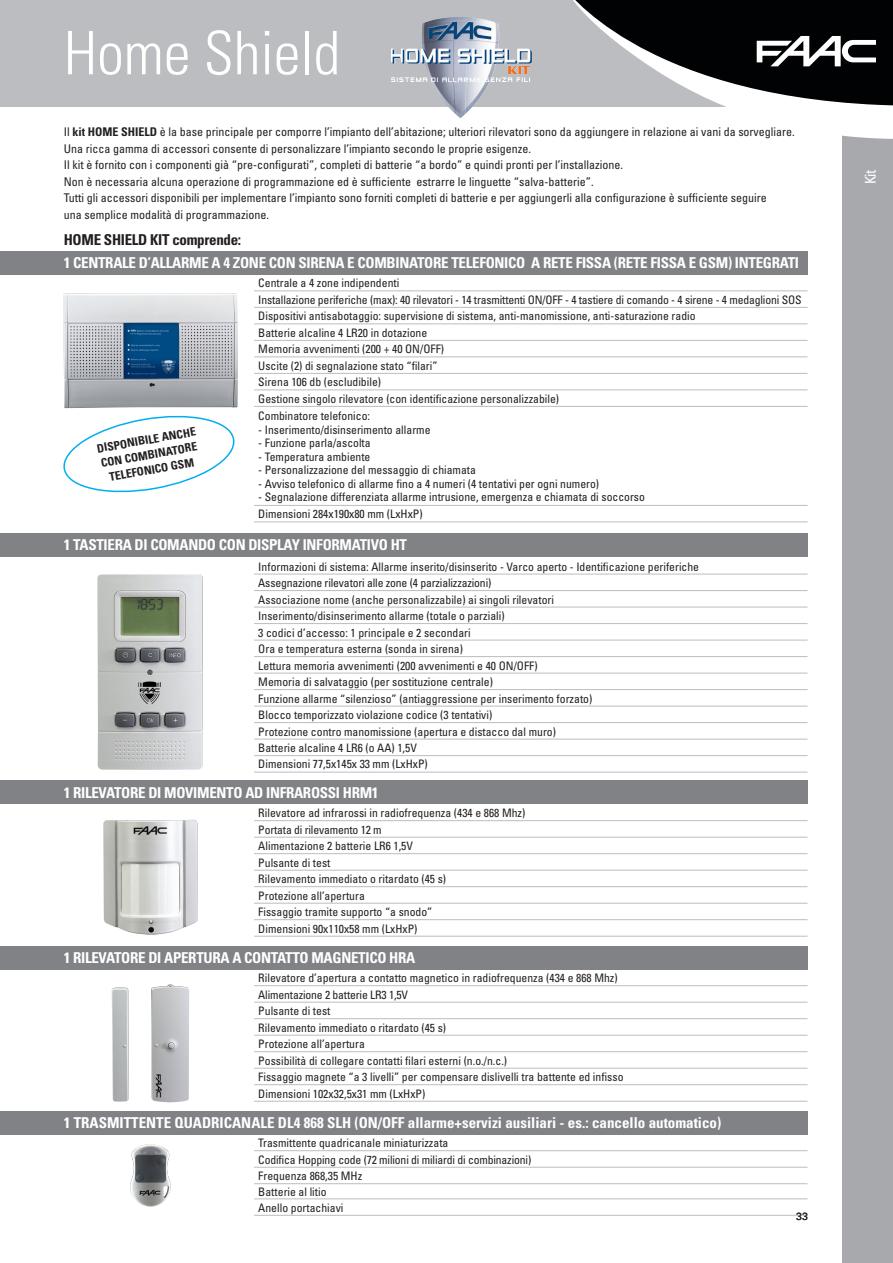
<style>
.page{position:relative;width:893px;height:1263px;background:#fff}
.page>*{position:absolute;margin:0;border:0;box-sizing:border-box;transform-origin:0 0}
.t1{font:300 condensed 60px "Univers LT Std";color:#fff}
.t2{font:700 condensed 15px "Univers LT Std";letter-spacing:-.02em;color:#fff}
.t3{font:700 condensed 15px "Univers LT Std";color:#fff}
.t4{font:700 condensed 15px "Univers LT Std";letter-spacing:-.02em;color:#231f20}
.t5{font:condensed 15px "Univers LT Std";color:#fff}
.t6{font:condensed 12px/16.5px "Univers LT Std";color:#231f20}
.t7{font:700 condensed 12px "Univers LT Std";color:#231f20}
.t8{font:condensed 11.7px/16.5px "Univers LT Std";color:#231f20}
.t9{font:700 condensed 11.7px/15px "Univers LT Std";color:#231f20;text-align:center}
.t10{font:10.5px "Univers LT Std";color:#231f20}
.s1{font-weight:400}
.s2{font-weight:700}
</style>
<div class="page">
<div style="left:842px;top:112px;width:51px;height:1151px;background:#a8a9ad"></div>
<div style="left:0;top:0;width:893px;height:106px;background:#bcbdc0"></div>
<svg style="left:564px;top:106px;width:329px;height:33px"></svg>
<svg style="left:573px;top:0;width:320px;height:106px"></svg>
<img style="left:421px;top:17px;width:34px;height:79px">
<div style="left:0;top:251px;width:808px;height:24px;background:#808285"></div>
<div style="left:0;top:533px;width:808px;height:24px;background:#808285"></div>
<div style="left:0;top:781px;width:808px;height:23px;background:#808285"></div>
<div style="left:0;top:946px;width:808px;height:23px;background:#808285"></div>
<div style="left:0;top:1111px;width:808px;height:23px;background:#808285"></div>
<hr style="left:254px;top:290px;width:553px;height:1px;background:#bcbdc0">
<hr style="left:254px;top:307px;width:553px;height:1px;background:#bcbdc0">
<hr style="left:254px;top:323px;width:553px;height:1px;background:#bcbdc0">
<hr style="left:254px;top:340px;width:553px;height:1px;background:#bcbdc0">
<hr style="left:254px;top:356px;width:553px;height:1px;background:#bcbdc0">
<hr style="left:254px;top:373px;width:553px;height:1px;background:#bcbdc0">
<hr style="left:254px;top:389px;width:553px;height:1px;background:#bcbdc0">
<hr style="left:254px;top:406px;width:553px;height:1px;background:#bcbdc0">
<hr style="left:254px;top:505px;width:553px;height:1px;background:#bcbdc0">
<hr style="left:254px;top:521px;width:553px;height:1px;background:#bcbdc0">
<hr style="left:254px;top:574px;width:553px;height:1px;background:#bcbdc0">
<hr style="left:254px;top:590px;width:553px;height:1px;background:#bcbdc0">
<hr style="left:254px;top:607px;width:553px;height:1px;background:#bcbdc0">
<hr style="left:254px;top:623px;width:553px;height:1px;background:#bcbdc0">
<hr style="left:254px;top:640px;width:553px;height:1px;background:#bcbdc0">
<hr style="left:254px;top:656px;width:553px;height:1px;background:#bcbdc0">
<hr style="left:254px;top:673px;width:553px;height:1px;background:#bcbdc0">
<hr style="left:254px;top:689px;width:553px;height:1px;background:#bcbdc0">
<hr style="left:254px;top:706px;width:553px;height:1px;background:#bcbdc0">
<hr style="left:254px;top:722px;width:553px;height:1px;background:#bcbdc0">
<hr style="left:254px;top:739px;width:553px;height:1px;background:#bcbdc0">
<hr style="left:254px;top:755px;width:553px;height:1px;background:#bcbdc0">
<hr style="left:254px;top:772px;width:553px;height:1px;background:#bcbdc0">
<hr style="left:254px;top:820px;width:553px;height:1px;background:#bcbdc0">
<hr style="left:254px;top:837px;width:553px;height:1px;background:#bcbdc0">
<hr style="left:254px;top:853px;width:553px;height:1px;background:#bcbdc0">
<hr style="left:254px;top:870px;width:553px;height:1px;background:#bcbdc0">
<hr style="left:254px;top:886px;width:553px;height:1px;background:#bcbdc0">
<hr style="left:254px;top:903px;width:553px;height:1px;background:#bcbdc0">
<hr style="left:254px;top:919px;width:553px;height:1px;background:#bcbdc0">
<hr style="left:254px;top:936px;width:553px;height:1px;background:#bcbdc0">
<hr style="left:254px;top:985px;width:553px;height:1px;background:#bcbdc0">
<hr style="left:254px;top:1002px;width:553px;height:1px;background:#bcbdc0">
<hr style="left:254px;top:1018px;width:553px;height:1px;background:#bcbdc0">
<hr style="left:254px;top:1035px;width:553px;height:1px;background:#bcbdc0">
<hr style="left:254px;top:1051px;width:553px;height:1px;background:#bcbdc0">
<hr style="left:254px;top:1068px;width:553px;height:1px;background:#bcbdc0">
<hr style="left:254px;top:1084px;width:553px;height:1px;background:#bcbdc0">
<hr style="left:254px;top:1101px;width:553px;height:1px;background:#bcbdc0">
<hr style="left:254px;top:1150px;width:553px;height:1px;background:#bcbdc0">
<hr style="left:254px;top:1167px;width:553px;height:1px;background:#bcbdc0">
<hr style="left:254px;top:1183px;width:553px;height:1px;background:#bcbdc0">
<hr style="left:254px;top:1198px;width:553px;height:1px;background:#bcbdc0">
<hr style="left:254px;top:1215px;width:553px;height:1px;background:#bcbdc0">
<img style="left:63px;top:293px;width:175px;height:115px">
<img style="left:97px;top:574px;width:106px;height:196px">
<img style="left:103px;top:820px;width:95px;height:115px">
<img style="left:112px;top:984px;width:77px;height:118px">
<img style="left:130px;top:1144px;width:41px;height:63px">
<svg style="left:63px;top:415px;width:172px;height:78px"></svg>
<h1 class="t1" style="left:64px;top:17px;width:278px">Home Shield</h1>
<p class="t7" style="left:64px;top:125px;width:33px"><span class="s1">Il</span> kit HOME</p>
<p class="t7" style="left:121px;top:125px;width:7px">SHIE</p>
<p class="t6" style="left:64px;top:124px;width:733px;text-indent:81px"><span class="s2">LD</span> è la base principale per comporre l’impianto dell’abitazione; ulteriori rilevatori sono da aggiungere in relazione ai vani da sorvegliare.<br>Una ricca gamma di accessori consente di personalizzare l’impianto secondo le proprie esigenze.<br>Il kit è fornito con i componenti già “pre-configurati”, completi di batterie “a bordo” e quindi pronti per l’installazione.<br>Non è necessaria alcuna operazione di programmazione ed è sufficiente estrarre le linguette “salva-batterie”.<br>Tutti gli accessori disponibili per implementare l’impianto sono forniti completi di batterie e per aggiungerli alla configurazione è sufficiente seguire<br>una semplice modalità di programmazione.</p>
<p class="t2" style="left:64px;top:254px;width:27px">1 CENTRA</p>
<p class="t2" style="left:122px;top:254px;width:61px">LE D’ALLARME</p>
<p class="t2" style="left:212px;top:254px;width:31px">A 4 ZONE</p>
<p class="t2" style="left:269px;top:254px;width:39px">CON SIRENA</p>
<p class="t2" style="left:347px;top:254px;width:28px">E COMBINATORE</p>
<p class="t2" style="left:451px;top:254px;width:100px">TELEFONICO A RETE</p>
<p class="t2" style="left:576px;top:254px;width:15px">FISSA</p>
<p class="t2" style="left:614px;top:254px;width:12px">(RETE</p>
<p class="t2" style="left:650px;top:254px;width:15px">FISSA</p>
<p class="t2" style="left:689px;top:254px;width:21px">E GSM</p>
<p class="t2" style="left:728px;top:254px;width:15px">) INTEGRATI</p>
<p class="t4" style="left:64px;top:231px;width:9px">HOMESHIE</p>
<p class="t4" style="left:132px;top:231px;width:111px">LD KIT comprende:</p>
<p class="t9" style="left:147px;top:432px;width:44px;rotate:-10deg">LE AN CHE</p>
<p class="t9" style="left:100px;top:456px;width:43px;rotate:-10deg">CON COMBINATORE<br>TE LEFONI</p>
<p class="t9" style="left:96px;top:441px;width:33px;rotate:-10deg">DIS PONIBI</p>
<p class="t9" style="left:154px;top:461px;width:24px;rotate:-10deg">CO GSM</p>
<p class="t8" style="left:258px;top:275px;width:545px">Centrale a 4 zone indipendenti<br>Installazione periferiche (max): 40 rilevatori - 14 trasmittenti ON/O FF - 4 tastiere di comando - 4 sirene - 4 medaglioni SOS Dispositivi antisabotaggio: supervisione di sistema, anti-manomissione, anti-saturazione radio<br>Batterie alcaline 4 LR20 in dotazione<br>Memoria avvenimenti (200 + 40 ON/O FF)<br>Uscite (2) di segnalazione stato “filari”<br>Sirena 106 db (escludibile)<br>Gestione singolo rilevatore (con identificazione personalizzabile)<br>Combinatore telefonico:</p>
<p class="t8" style="left:258px;top:421px;width:174px">- Inserimento/disinserimento allarme</p>
<p class="t8" style="left:258px;top:434px;width:114px">- Funzione parla/ascolta</p>
<p class="t8" style="left:258px;top:448px;width:114px">- Temperatura ambiente</p>
<p class="t8" style="left:258px;top:461px;width:219px">- Personalizzazione del messaggio di chiamata</p>
<p class="t8" style="left:258px;top:475px;width:342px">- Avviso telefonico di allarme fino a 4 numeri (4 tentativi per ogni numero)</p>
<p class="t8" style="left:258px;top:488px;width:388px;line-height:17.2px">- Segnalazione differenziata allarme intrusione, emergenza e chiamata di soccorso<br>Dimensioni 284x190x80 mm (LxHxP)</p>
<p class="t2" style="left:64px;top:536px;width:336px">1 Tastiera di comando con display informativo HT</p>
<p class="t8" style="left:258px;top:558px;width:442px">Informazioni di sistema: Allarme inserito/disinserito - Varco aperto - Identificazione periferiche Assegnazione rilevatori alle zone (4 parzializzazioni)<br>Associazione nome (anche personalizzabile) ai singoli rilevatori<br>Inserimento/disinserimento allarme (totale o parziali)<br>3 codici d’accesso: 1 principale e 2 secondari<br>O ra e temperatura esterna (sonda in sirena)<br>Lettura memoria avvenimenti (200 avvenimenti e 40 ON/O FF)<br>Memoria di salvataggio (per sostituzione centrale)<br>Funzione allarme “silenzioso” (antiaggressione per inserimento forzato)<br>Blocco temporizzato violazione codice (3 tentativi)<br>Protezione contro manomissione (apertura e distacco dal muro)<br>Batterie alcaline 4 LR6 (o AA) 1,5V<br>Dimensioni 77,5x145x 33 mm (LxHxP)</p>
<p class="t8" style="left:258px;top:804px;width:269px">Rilevatore ad infrarossi in radiofrequenza (434 e 868 Mhz)<br>Portata di rilevamento 12 m<br>Alimentazione 2 batterie LR6 1,5V<br>Pulsante di test<br>Rilevamento immediato o ritardato (45 s)<br>Protezione all’apertura<br>Fissaggio tramite supporto “a snodo”<br>Dimensioni 90x110x58 mm (LxHxP)</p>
<p class="t8" style="left:258px;top:969px;width:367px">Rilevatore d’apertura a contatto magnetico in radiofrequenza (434 e 868 Mhz)<br>Alimentazione 2 batterie LR3 1,5V<br>Pulsante di test<br>Rilevamento immediato o ritardato (45 s)<br>Protezione all’apertura<br>Possibilità di collegare contatti filari esterni (n.o./n.c.)<br>Fissaggio magnete “a 3 livelli” per compensare dislivelli tra battente ed infisso Dimensioni 102x32,5x31 mm (LxHxP)</p>
<p class="t8" style="left:258px;top:1135px;width:274px">Trasmittente quadricanale miniaturizzata<br>Codifica Hopping code (72 milioni di miliardi di combinazioni)<br>Frequenza 868,35 MHz<br>Batterie al litio<br>Anello portachiavi</p>
<p class="t2" style="left:64px;top:783px;width:52px">1 RI LEVATORE</p>
<p class="t2" style="left:148px;top:783px;width:54px">DIMOVIMENTO</p>
<p class="t2" style="left:245px;top:783px;width:50px">AD INFRAROSSI</p>
<p class="t2" style="left:343px;top:783px;width:11px">HRM</p>
<p class="t2" style="left:372px;top:783px;width:8px">1</p>
<p class="t2" style="left:64px;top:948px;width:52px">1 RI LEVATORE</p>
<p class="t2" style="left:148px;top:948px;width:113px">DI APERTURA A CONTATTO</p>
<p class="t2" style="left:311px;top:948px;width:10px">MAGNETI</p>
<p class="t2" style="left:369px;top:948px;width:30px">CO HRA</p>
<p class="t2" style="left:64px;top:1113px;width:20px">1 TRASMITTENTE</p>
<p class="t2" style="left:175px;top:1113px;width:27px">QUADRI</p>
<p class="t2" style="left:224px;top:1113px;width:19px">CANA</p>
<p class="t3" style="left:260px;top:1113px;width:462px">LE DL4 868 SLH (ON/OFF allarme+servizi ausiliari - es.: cancello automatico)</p>
<p class="t10" style="left:796px;top:1209px;width:13px">33</p>
<p class="t5" style="left:861px;top:184px;width:17px;rotate:-90deg">Kit</p>
</div>
